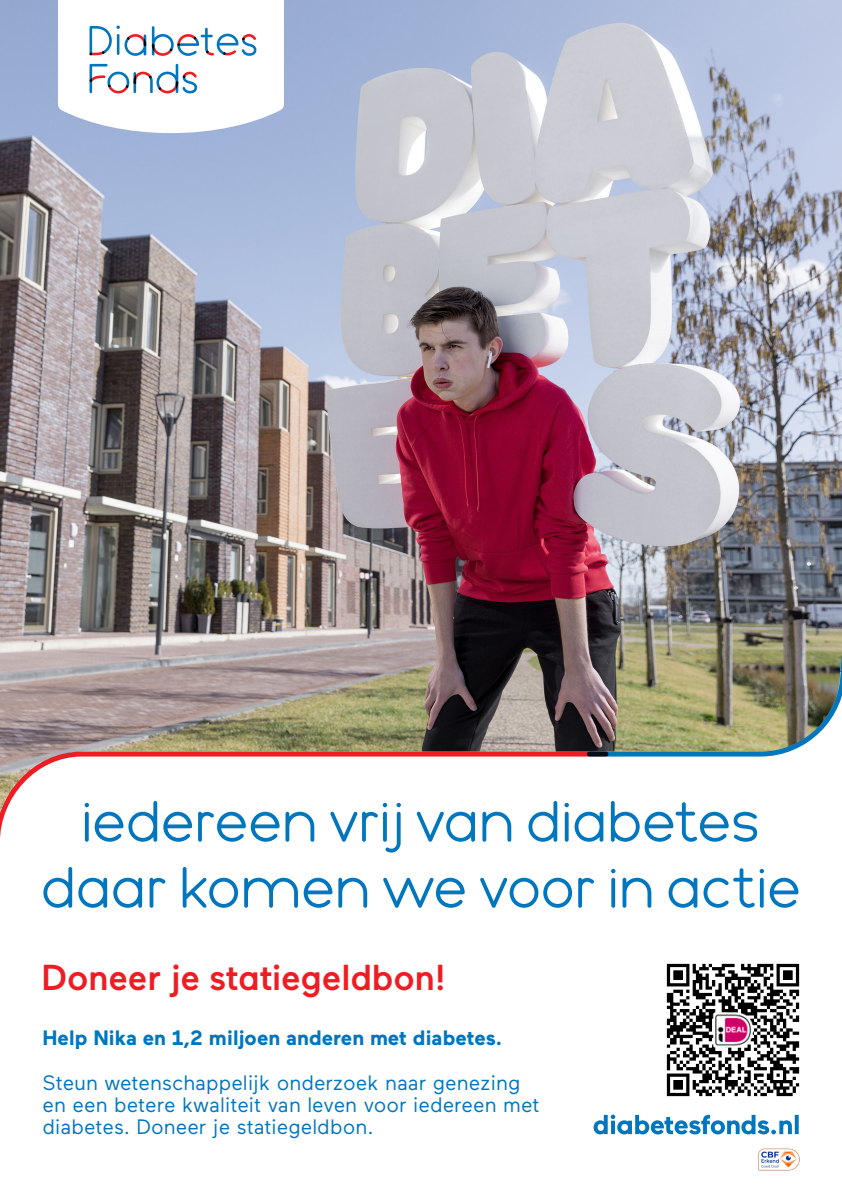
<style>
.page{position:relative;width:842px;height:1191px;background:#fff}
.page>*{position:absolute;margin:0;border:0;box-sizing:border-box;transform-origin:0 0}
.Kop{font:60px "Cake Sans";letter-spacing:-.025em;color:#0076bf}
.t1{font:500 36px "Maax Nava";letter-spacing:-.005em;color:#ee1d23}
.t2{font:20.8px/22.3px "Maax";color:#0076bf}
.t3{font:700 20.8px "Maax";color:#0076bf}
</style>
<div class="page">
<img style="left:0;top:0;width:842px;height:1171px">
<svg style="left:0;top:750px;width:609px;height:126px"></svg>
<img style="left:586px;top:584px;width:256px;height:173px">
<svg style="left:58px;top:0;width:226px;height:133px"></svg>
<svg style="left:594px;top:1114px;width:205px;height:20px"></svg>
<img style="left:0;top:793px;width:9px;height:20px">
<img style="left:759px;top:1148px;width:40px;height:22px">
<img style="left:660px;top:956px;width:146px;height:147px">
<p class="Kop" style="left:81px;top:786px;width:682px">iedereen vrij van diabetes</p>
<p class="Kop" style="left:40px;top:852px;width:763px">daar komen we voor in actie</p>
<p class="t1" style="left:41px;top:958px;width:407px">Doneer je statiegeldbon!</p>
<p class="t3" style="left:43px;top:1026px;width:461px">Help Nika en 1,2 miljoen anderen met diabetes.</p>
<p class="t2" style="left:43px;top:1071px;width:498px">Steun wetenschappelijk onderzoek naar genezing en een betere kwaliteit van leven voor iedereen met diabetes. Doneer je statiegeldbon.</p>
</div>
